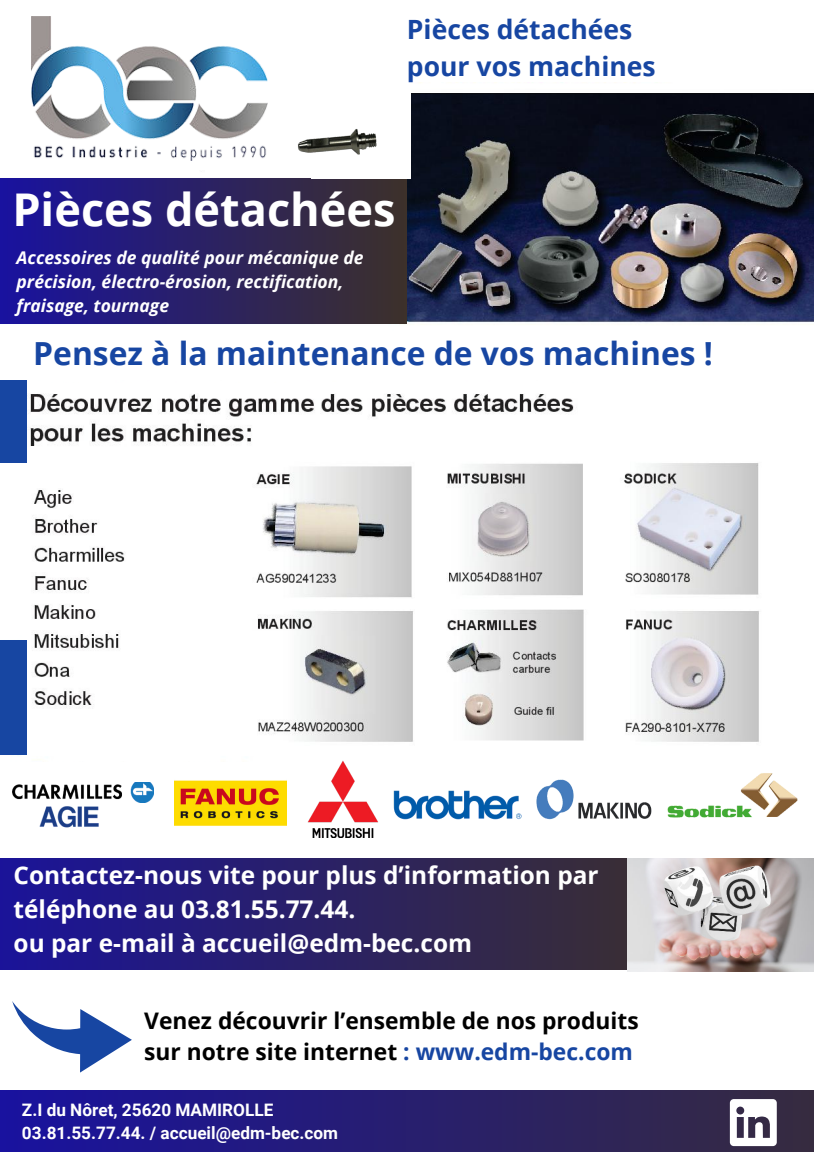
<style>
.page{position:relative;width:814px;height:1152px;background:#fff}
.page>*{position:absolute;margin:0;border:0;box-sizing:border-box;transform-origin:0 0}
.t1{font:700 45.06px "Open Sans";color:#fff}
.t2{font:700 31.76px "Open Sans";color:#1746a2}
.t3{font:700 26.51px/36.8px "Open Sans";color:#1746a2}
.t4{font:700 24.41px/33.9px "Open Sans";color:#fff}
.t5{font:700 22.84px/31.5px "Open Sans";color:#000}
.t6{font:italic 700 17.5px/24.3px "Open Sans";color:#fff}
.t7{font:700 17.15px/23.6px "Roboto";color:#fff}
.s1{color:#1746a2}
</style>
<div class="page">
<img style="left:0;top:82px;width:814px;height:674px">
<div style="left:0;top:0;width:286px;height:169px;background:#fff"></div>
<div style="left:0;top:179px;width:407px;height:145px;background:linear-gradient(to right,#19129f,#3d312a)"></div>
<svg style="left:0;top:858px;width:627px;height:111px;background:#292067"></svg>
<img style="left:627px;top:858px;width:187px;height:112px">
<div style="left:0;top:1090px;width:814px;height:61px;background:linear-gradient(to right,#19129f,#372c40)"></div>
<svg style="left:12px;top:1001px;width:120px;height:71px"></svg>
<div style="left:0;top:347px;width:26px;height:115px;background:#1746a2"></div>
<div style="left:0;top:640px;width:26px;height:115px;background:#1746a2"></div>
<div style="left:0;top:334px;width:814px;height:46px;background:#fff"></div>
<img style="left:252px;top:78px;width:170px;height:195px">
<img style="left:12px;top:782px;width:142px;height:20px">
<img style="left:286px;top:760px;width:92px;height:77px">
<img style="left:174px;top:780px;width:112px;height:46px">
<img style="left:667px;top:773px;width:131px;height:45px">
<img style="left:393px;top:790px;width:128px;height:30px">
<img style="left:26px;top:800px;width:85px;height:28px">
<img style="left:536px;top:779px;width:116px;height:41px">
<svg style="left:730px;top:1098px;width:47px;height:47px"></svg>
<img style="left:32px;top:17px;width:235px;height:143px">
<p class="t3" style="left:407px;top:10px;width:250px">Pièces détachées pour vos machines</p>
<h1 class="t1" style="left:12px;top:177px;width:385px">Pièces détachées</h1>
<p class="t6" style="left:17px;top:245px;width:348px">Accessoires de qualité pour mécanique de précision, électro-érosion, rectification, fraisage, tournage</p>
<h2 class="t2" style="left:33px;top:331px;width:681px">Pensez à la maintenance de vos machines !</h2>
<p class="t4" style="left:14px;top:857px;width:586px">Contactez-nous vite pour plus d’information par téléphone au 03.81.55.77.44.<br>ou par e-mail à accueil@edm-bec.com</p>
<p class="t5" style="left:144px;top:1003px;width:496px">Venez découvrir l’ensemble de nos produits sur notre site internet <span class="s1">: www.edm-bec.com</span></p>
<p class="t7" style="left:22px;top:1096px;width:318px">Z.I du Nôret, 25620 MAMIROLLE<br>03.81.55.77.44. / accueil@edm-bec.com</p>
</div>
